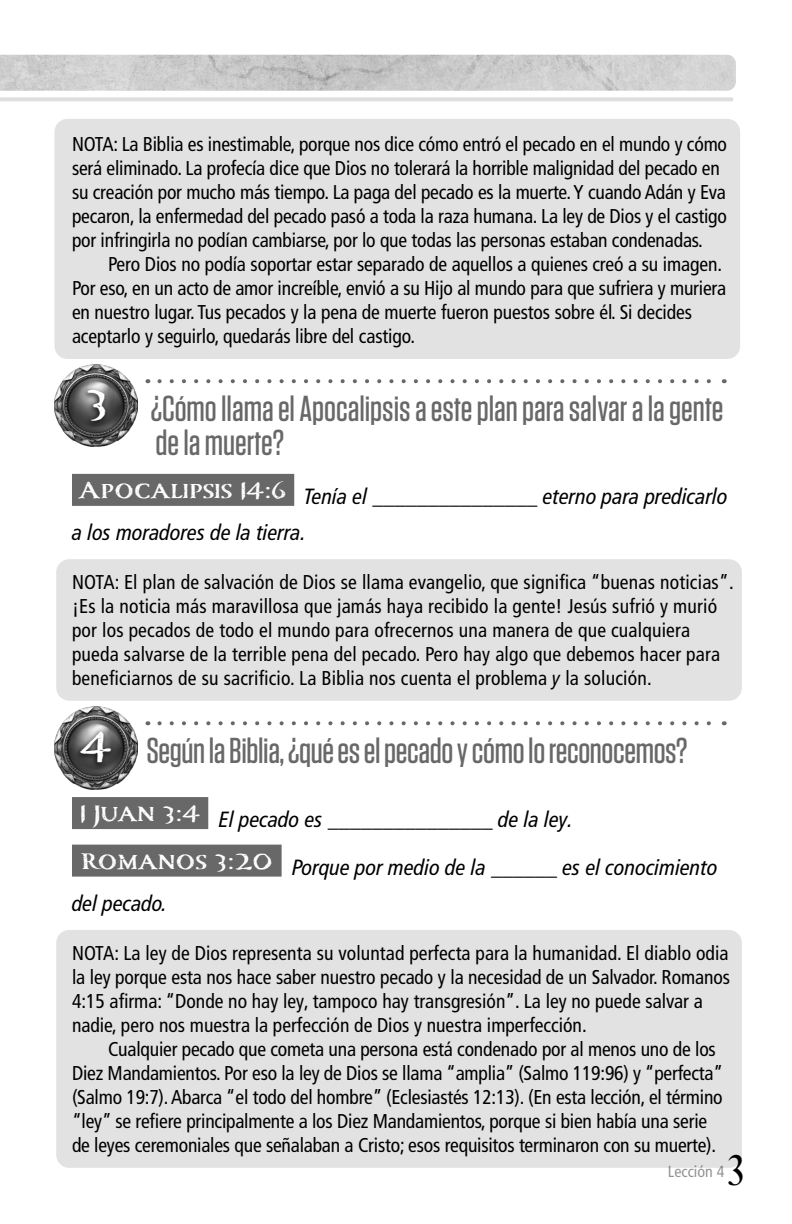
<style>
.page{position:relative;width:792px;height:1224px;background:#fff}
.page>*{position:absolute;margin:0;border:0;box-sizing:border-box;transform-origin:0 0}
.Compass_Numbers{font:700 50px "Carta Marina";color:#fff}
.t1{font:44px "Desire Pro";color:#000}
.Questions_1{font:500 36px/34px "Tungsten";letter-spacing:-.005em;color:#686868}
.Scripture_with_blanks{font:italic condensed 22px/36px "Frutiger LT Pro";color:#000}
.NOTE{font:condensed 20px/24px "Frutiger LT Pro";letter-spacing:-.01em;color:#000}
.NOTE-2{font:condensed 20px/24px "Frutiger LT Pro";letter-spacing:.01em;color:#000}
.t2{font:condensed 16px "Frutiger LT Pro";color:#949494}
.s1{font-style:italic}
</style>
<div class="page">
<img style="left:0;top:55px;width:736px;height:36px">
<hr style="left:0;top:97px;width:732px;height:4px;background:#dedede">
<div style="left:72px;top:474px;width:222px;height:32px;background:#686868"></div>
<div style="left:72px;top:797px;width:136px;height:32px;background:#686868"></div>
<div style="left:72px;top:845px;width:210px;height:32px;background:#686868"></div>
<img style="left:54px;top:365px;width:83px;height:82px">
<div style="left:81px;top:386px;width:29px;height:43px;background:#000;opacity:.75"></div>
<img style="left:54px;top:707px;width:83px;height:82px">
<div style="left:74px;top:727px;width:41px;height:43px;background:#000;opacity:.75"></div>
<div style="left:55px;top:119px;width:685px;height:240px;background:#e2e2e2;border-radius:13px"></div>
<svg style="left:159px;top:379px;width:552px;height:4px"></svg>
<div style="left:56px;top:559px;width:686px;height:142px;background:#e2e2e2;border-radius:13px"></div>
<svg style="left:159px;top:721px;width:552px;height:4px"></svg>
<div style="left:56px;top:930px;width:686px;height:238px;background:#e2e2e2;border-radius:13px"></div>
<p class="NOTE" style="left:72px;top:132px;width:657px">NOTA: La Biblia es inestimable, porque nos dice cómo entró el pecado en el mundo y cómo será eliminado. La profecía dice que Dios no tolerará la horrible malignidad del pecado en su creación por mucho más tiempo. La paga del pecado es la muerte. Y cuando Adán y Eva pecaron, la enfermedad del pecado pasó a toda la raza humana. La ley de Dios y el castigo por infringirla no podían cambiarse, por lo que todas las personas estaban condenadas.</p>
<p class="NOTE" style="left:72px;top:252px;width:656px;text-indent:36px">Pero Dios no podía soportar estar separado de aquellos a quienes creó a su imagen.<br>Por eso, en un acto de amor increíble, envió a su Hijo al mundo para que sufriera y muriera en nuestro lugar. Tus pecados y la pena de muerte fueron puestos sobre él. Si decides aceptarlo y seguirlo, quedarás libre del castigo.</p>
<p class="Compass_Numbers" style="left:87px;top:372px;width:22px">3</p>
<p class="Questions_1" style="left:151px;top:392px;width:574px">¿Cómo llama el Apocalipsis a este plan para salvar a la gente de la muerte?</p>
<p class="Scripture_with_blanks" style="left:72px;top:478px;width:657px"><sup>Apocalipsis</sup> <sup>14:6</sup> Tenía el _______________ eterno para predicarlo a los moradores de la tierra.</p>
<p class="NOTE-2" style="left:72px;top:570px;width:663px">NOTA: El plan de salvación de Dios se llama evangelio, que significa “buenas noticias”. ¡Es la noticia más maravillosa que jamás haya recibido la gente! Jesús sufrió y murió por los pecados de todo el mundo para ofrecernos una manera de que cualquiera pueda salvarse de la terrible pena del pecado. Pero hay algo que debemos hacer para beneficiarnos de su sacrificio. La Biblia nos cuenta el problema <span class="s1">y</span> la solución.</p>
<p class="Compass_Numbers" style="left:80px;top:716px;width:32px">4</p>
<p class="Questions_1" style="left:146px;top:734px;width:543px">Según la Biblia, ¿qué es el pecado y cómo lo reconocemos?</p>
<p class="Scripture_with_blanks" style="left:80px;top:802px;width:494px"><sup>1</sup> <sup>Juan</sup> <sup>3:4</sup> El pecado es _______________ de la ley.</p>
<p class="Scripture_with_blanks" style="left:72px;top:849px;width:647px;text-indent:8px"><sup>Romanos</sup> <sup>3:20</sup> Porque por medio de la ______ es el conocimiento del pecado.</p>
<p class="NOTE" style="left:72px;top:941px;width:660px">NOTA: La ley de Dios representa su voluntad perfecta para la humanidad. El diablo odia la ley porque esta nos hace saber nuestro pecado y la necesidad de un Salvador. Romanos 4:15 afirma: “Donde no hay ley, tampoco hay transgresión”. La ley no puede salvar a nadie, pero nos muestra la perfección de Dios y nuestra imperfección.</p>
<p class="NOTE" style="left:72px;top:1037px;width:653px;text-indent:36px">Cualquier pecado que cometa una persona está condenado por al menos uno de los Diez Mandamientos. Por eso la ley de Dios se llama “amplia” (Salmo 119:96) y “perfecta” (Salmo 19:7). Abarca “el todo del hombre” (Eclesiastés 12:13). (En esta lección, el término “ley” se refiere principalmente a los Diez Mandamientos, porque si bien había una serie de leyes ceremoniales que señalaban a Cristo; esos requisitos terminaron con su muerte).</p>
<p class="t2" style="left:668px;top:1162px;width:58px">Lección 4</p>
<h2 class="t1" style="left:728px;top:1144px;width:17px">3</h2>
</div>
